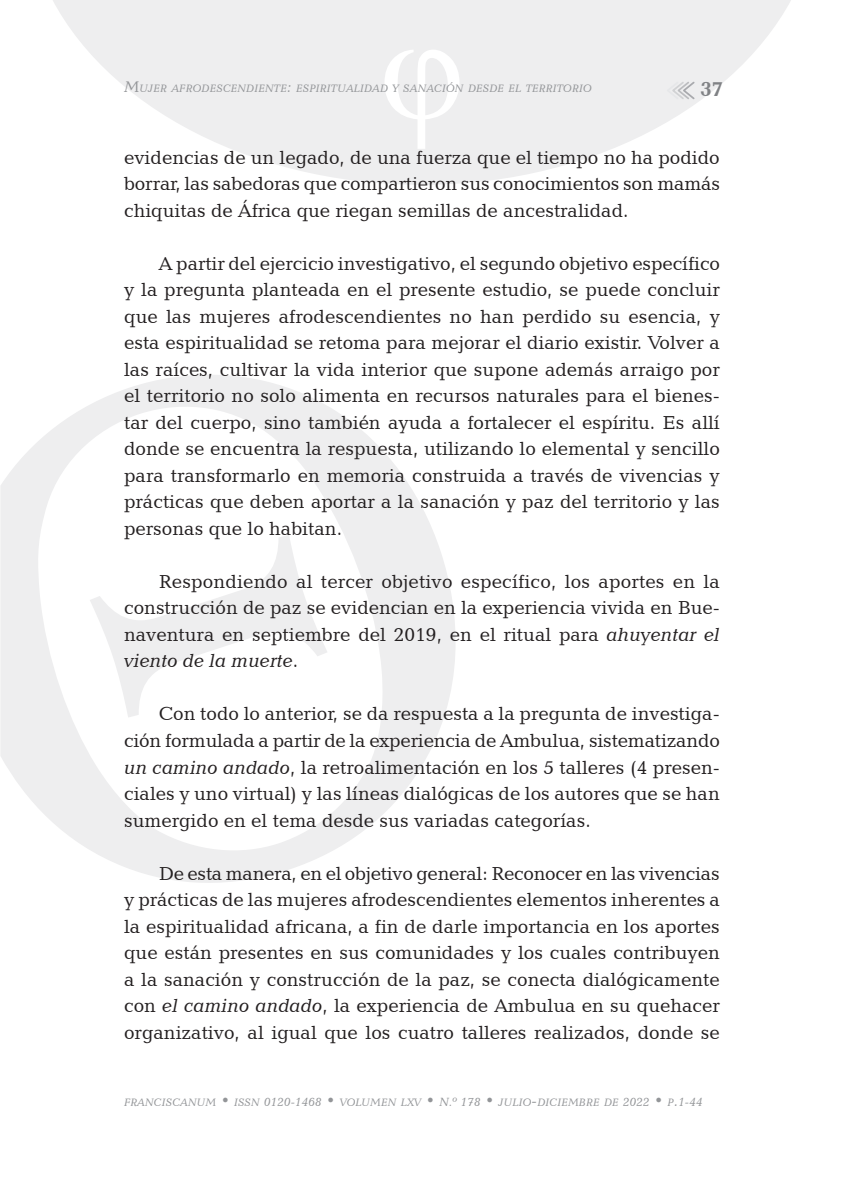
<style>
.page{position:relative;width:844px;height:1191px;background:#fff}
.page>*{position:absolute;margin:0;border:0;box-sizing:border-box;transform-origin:0 0}
.t1{font:700 21px "Candida BT";color:#808285}
.Cuerpo{font:19.25px/26.6px "Candida BT";color:#231f20;text-align:justify}
.t2{font:italic 11.03px "Candida BT";color:#939598}
.s1{font-size:15.75px}
.s2{font-style:italic}
.s3{font-size:12.25px}
</style>
<div class="page">
<svg style="left:53px;top:0;width:738px;height:185px;fill:#eeeeef"></svg>
<svg style="left:664px;top:80px;width:32px;height:21px"></svg>
<svg style="left:0;top:375px;width:455px;height:508px"></svg>
<svg style="left:384px;top:50px;width:75px;height:99px"></svg>
<p class="t2" style="left:124px;top:81px;width:469px"><span class="s1">M</span>UJER AFRODESCENDIENTE<span class="s1">:</span> ESPIRITUALIDAD Y SANACIÓN DESDE EL TERRITORIO</p>
<p class="t1" style="left:700px;top:76px;width:25px">37</p>
<p class="Cuerpo" style="left:124px;top:143px;width:597px">evidencias de un legado, de una fuerza que el tiempo no ha podido borrar, las sabedoras que compartieron sus conocimientos son mamás chiquitas de África que riegan semillas de ancestralidad.</p>
<p class="Cuerpo" style="left:124px;top:249px;width:597px;text-indent:35px">A partir del ejercicio investigativo, el segundo objetivo específico y la pregunta planteada en el presente estudio, se puede concluir que las mujeres afrodescendientes no han perdido su esencia, y esta espiritualidad se retoma para mejorar el diario existir. Volver a las raíces, cultivar la vida interior que supone además arraigo por el territorio no solo alimenta en recursos naturales para el bienes&shy;tar del cuerpo, sino también ayuda a fortalecer el espíritu. Es allí donde se encuentra la respuesta, utilizando lo elemental y sencillo para transformarlo en memoria construida a través de vivencias y prácticas que deben aportar a la sanación y paz del territorio y las personas que lo habitan.</p>
<p class="Cuerpo" style="left:124px;top:567px;width:597px;text-indent:35px">Respondiendo al tercer objetivo específico, los aportes en la construcción de paz se evidencian en la experiencia vivida en Bue&shy;naventura en septiembre del 2019, en el ritual para <span class="s2">ahuyentar el viento de la muerte</span>.</p>
<p class="Cuerpo" style="left:124px;top:700px;width:597px;text-indent:35px">Con todo lo anterior, se da respuesta a la pregunta de investiga&shy;ción formulada a partir de la experiencia de Ambulua, sistematizando <span class="s2">un camino andado</span>, la retroalimentación en los 5 talleres (4 presen&shy;ciales y uno virtual) y las líneas dialógicas de los autores que se han sumergido en el tema desde sus variadas categorías.</p>
<p class="Cuerpo" style="left:124px;top:859px;width:597px;text-indent:35px">De esta manera, en el objetivo general: Reconocer en las vivencias y prácticas de las mujeres afrodescendientes elementos inherentes a la espiritualidad africana, a fin de darle importancia en los aportes que están presentes en sus comunidades y los cuales contribuyen a la sanación y construcción de la paz, se conecta dialógicamente con <span class="s2">el camino andado</span>, la experiencia de Ambulua en su quehacer organizativo, al igual que los cuatro talleres realizados, donde se</p>
<p class="t2" style="left:124px;top:1095px;width:580px">FRANCISCANUM <span class="s1">•</span> ISSN <span class="s3">0120-1468</span> <span class="s1">•</span> VOLUMEN LXV <span class="s1">•</span> <span class="s3">N.º 178</span> <span class="s1">•</span> JULIO<span class="s1">-</span>DICIEMBRE DE <span class="s3">2022</span> <span class="s1">•</span> P<span class="s1">.</span><span class="s3">1-44</span></p>
</div>
